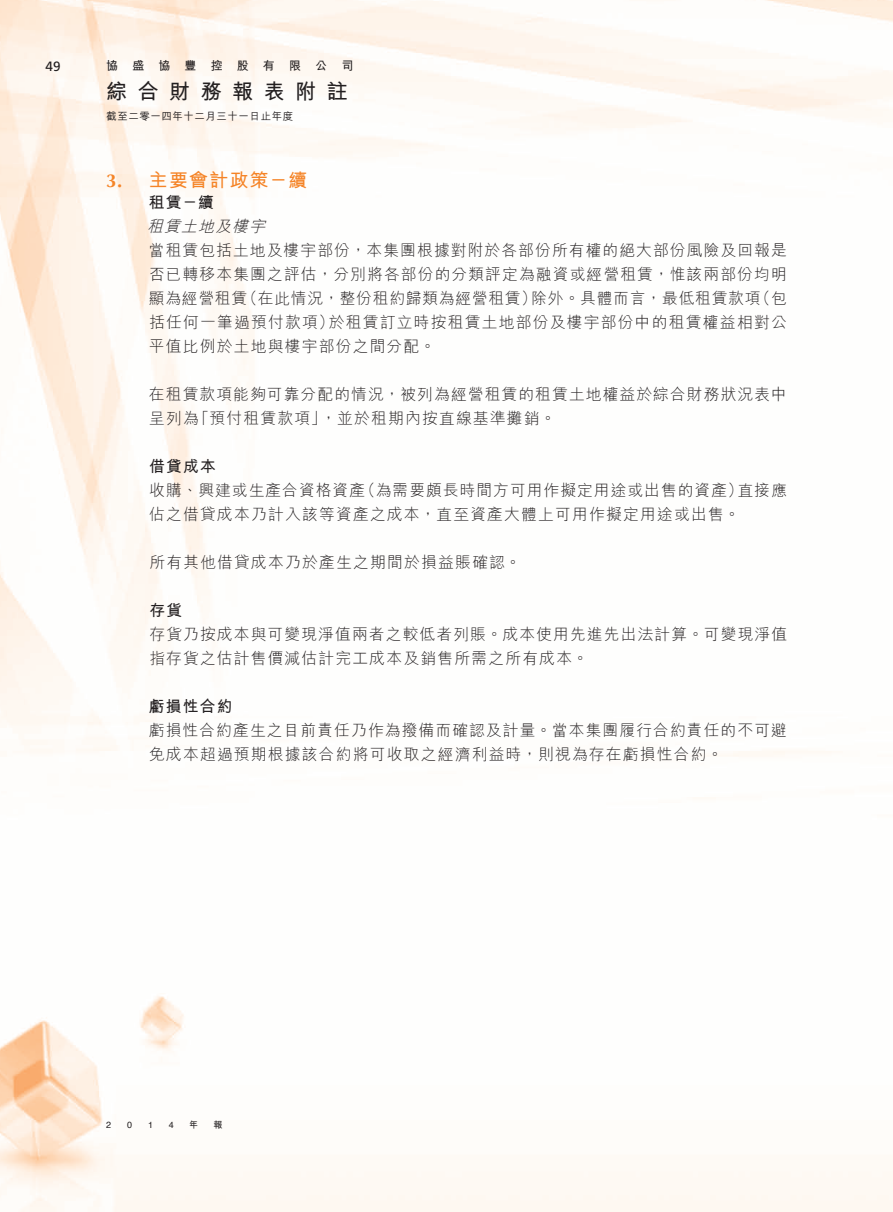
<style>
.page{position:relative;width:893px;height:1212px;background:#fff}
.page>*{position:absolute;margin:0;border:0;box-sizing:border-box;transform-origin:0 0}
.t1{font:700 21px "M Hei HK";letter-spacing:.5em;color:#231f20}
.t2{font:700 18.75px "M Hei HK";letter-spacing:.08em;color:#f58427}
.t3{font:700 18.75px "Optima LT Std";color:#f58427}
.t4{font:300 15.75px/24px "M Hei HK";letter-spacing:.07em;color:#231f20}
.t5{font:300 15.75px "M Hei HK";letter-spacing:.05em;color:#231f20}
.t6{font:700 15.75px "M Hei HK";letter-spacing:.08em;color:#231f20}
.t7{font:italic 300 15.75px "M Hei HK";color:#231f20}
.t8{font:13.5px "Frutiger LT Std";color:#231f20}
.t9{font:700 12px "M Hei HK";letter-spacing:1.175em;color:#231f20}
.t10{font:500 10.5px "M Hei HK";letter-spacing:.05em;color:#231f20}
.t11{font:9px "Helvetica";color:#231f20}
.t12{font:700 9px "M Hei HK";color:#231f20}
</style>
<div class="page">
<img style="left:0;top:0;width:893px;height:1212px">
<p class="t8" style="left:46px;top:58px;width:17px">49</p>
<p class="t9" style="left:106px;top:57px;width:249px">協盛協豐控股有限公司</p>
<h1 class="t1" style="left:106px;top:76px;width:243px">綜合財務報表附註</h1>
<p class="t10" style="left:106px;top:108px;width:188px">截至二零一四年十二月三十一日止年度</p>
<p class="t3" style="left:106px;top:170px;width:18px">3.</p>
<p class="t2" style="left:149px;top:166px;width:160px">主要會計政策－續</p>
<p class="t6" style="left:149px;top:191px;width:67px">租賃－續</p>
<p class="t7" style="left:147px;top:215px;width:125px">租賃土地及樓宇</p>
<p class="t4" style="left:149px;top:238px;width:640px;text-align:right">當租賃包括土地及樓宇部份，本集團根據對附於各部份所有權的絕大部份風險及回報是否已轉移本集團之評估，分別將各部份的分類評定為融資或經營租賃，惟該兩部份均明（包</p>
<p class="t5" style="left:242px;top:287px;width:297px">（在此情況，整份租約歸類為經營租賃）</p>
<p class="t5" style="left:531px;top:287px;width:231px">除外。具體而言，最低租賃款項</p>
<p class="t4" style="left:149px;top:286px;width:100px">顯為經營租賃</p>
<p class="t4" style="left:149px;top:310px;width:288px">括任何一筆過預付款項）<br>平值比例於土地與樓宇部份之間分配。</p>
<p class="t4" style="left:321px;top:382px;width:467px;text-indent:-172px">在租賃款項能夠可靠分配的情況，被列為經營租賃的租賃土地權益於綜合財務狀況表中，並於租期內按直線基準攤銷。</p>
<p class="t4" style="left:329px;top:310px;width:460px">於租賃訂立時按租賃土地部份及樓宇部份中的租賃權益相對公</p>
<p class="t4" style="left:193px;top:406px;width:135px">「預付租賃款項」</p>
<p class="t4" style="left:149px;top:406px;width:51px">呈列為</p>
<p class="t6" style="left:149px;top:455px;width:68px">借貸成本</p>
<p class="t4" style="left:360px;top:478px;width:385px">（為需要頗長時間方可用作擬定用途或出售的資產）</p>
<p class="t4" style="left:149px;top:478px;width:592px">收購、興建或生產合資格資產<br>佔之借貸成本乃計入該等資產之成本，直至資產大體上可用作擬定用途或出售。</p>
<p class="t4" style="left:149px;top:550px;width:373px">所有其他借貸成本乃於產生之期間於損益賬確認。</p>
<p class="t6" style="left:149px;top:599px;width:34px">存貨</p>
<p class="t4" style="left:149px;top:622px;width:639px">存貨乃按成本與可變現淨值兩者之較低者列賬。成本使用先進先出法計算。可變現淨值指存貨之估計售價減估計完工成本及銷售所需之所有成本。</p>
<p class="t6" style="left:149px;top:695px;width:85px">虧損性合約</p>
<p class="t4" style="left:149px;top:718px;width:639px">虧損性合約產生之目前責任乃作為撥備而確認及計量。當本集團履行合約責任的不可避免成本超過預期根據該合約將可收取之經濟利益時，則視為存在虧損性合約。</p>
<p class="t4" style="left:738px;top:478px;width:51px">直接應</p>
<p class="t11" style="left:106px;top:1118px;width:7px">2</p>
<p class="t11" style="left:127px;top:1118px;width:7px">0</p>
<p class="t11" style="left:148px;top:1118px;width:7px">1</p>
<p class="t11" style="left:169px;top:1118px;width:7px">4</p>
<p class="t12" style="left:189px;top:1118px;width:10px">年</p>
<p class="t12" style="left:213px;top:1118px;width:10px">報</p>
</div>
